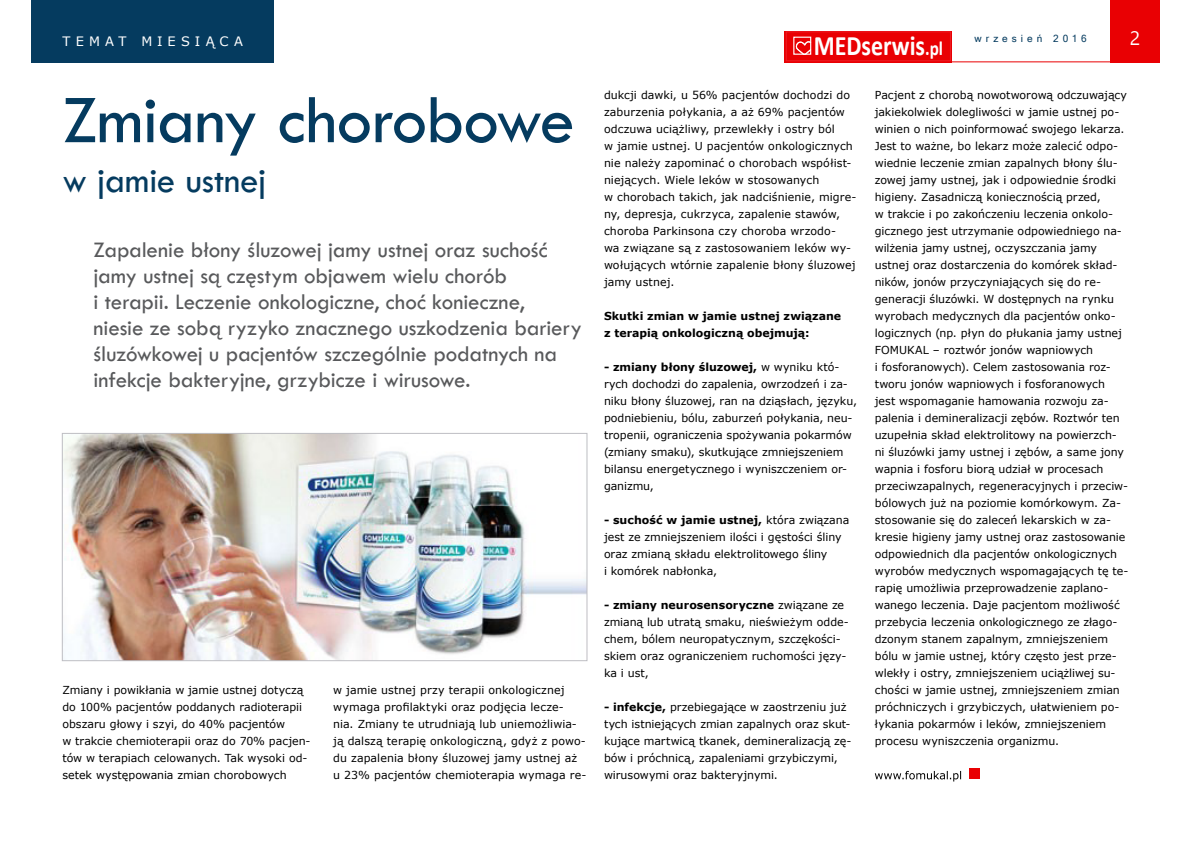
<style>
.page{position:relative;width:1191px;height:842px;background:#fff}
.page>*{position:absolute;margin:0;border:0;box-sizing:border-box;transform-origin:0 0}
.t1{font:71px "Tw Cen";letter-spacing:-.02em;color:#053b5f}
.t2{font:37px "Tw Cen";letter-spacing:-.005em;color:#053b5f}
.t3{font:700 28.3px "Calibri";color:#fff;scale:.85 1}
.t4{font:23px/26px "Tw Cen";letter-spacing:-.005em;color:#58595b}
.t5{font:19.4px "Segoe UI";color:#fff}
.t6{font:13px "MS Reference Sans Serif";letter-spacing:.395em;color:#fff}
.t7{font:11px/17px "MS Reference Sans Serif";color:#000}
.t8{font:700 11px/17px "MS Reference Sans Serif";color:#000}
.t9{font:10px "Microsoft Sans Serif";letter-spacing:.405em;color:#053b5f}
.s1{font-size:20.2px}
.s2{font-weight:700}
</style>
<div class="page">
<div style="left:784px;top:31px;width:167px;height:31px;background:#e9060a"></div>
<div style="left:786px;top:32px;width:164px;height:29px;background:#e90003"></div>
<div style="left:786px;top:32px;width:164px;height:29px;border:1px solid #ed1d24"></div>
<div style="left:793px;top:37px;width:18px;height:18px;border:1px solid #fff"></div>
<svg style="left:795px;top:41px;width:17px;height:14px"></svg>
<div style="left:1110px;top:0;width:49px;height:62px;background:#e90003"></div>
<hr style="left:950px;top:61px;width:160px;height:1px;background:#e90003">
<div style="left:31px;top:0;width:243px;height:62px;background:#053b5f"></div>
<svg style="left:874px;top:771px;width:87px;height:10px"></svg>
<div style="left:968px;top:769px;width:11px;height:10px;background:#e90003"></div>
<img style="left:64px;top:435px;width:521px;height:224px">
<div style="left:62px;top:433px;width:525px;height:228px;border:1px solid #bebec3"></div>
<p class="t6" style="left:62px;top:33px;width:182px">TEMAT MIESIĄCA</p>
<h3 class="t5" style="left:1129px;top:23px;width:12px">2</h3>
<p class="t9" style="left:974px;top:32px;width:114px">wrzesień 2016</p>
<h3 class="t3" style="left:813px;top:27px;width:154px">MEDserwis<span class="s1">.pl</span></h3>
<h1 class="t1" style="left:62px;top:77px;width:514px">Zmiany chorobowe</h1>
<h2 class="t2" style="left:62px;top:158px;width:205px">w jamie ustnej</h2>
<p class="t4" style="left:94px;top:237px;width:490px">Zapalenie błony śluzowej jamy ustnej oraz suchość jamy ustnej są częstym objawem wielu chorób<br>i terapii. Leczenie onkologiczne, choć konieczne,<br>niesie ze sobą ryzyko znacznego uszkodzenia bariery śluzówkowej u pacjentów szczególnie podatnych na infekcje bakteryjne, grzybicze i wirusowe.</p>
<p class="t7" style="left:62px;top:681px;width:250px">Zmiany i powikłania w jamie ustnej dotyczą do 100% pacjentów poddanych radioterapii obszaru głowy i szyi, do 40% pacjentów<br>w trakcie chemioterapii oraz do 70% pacjen&shy;tów w terapiach celowanych. Tak wysoki od&shy;setek występowania zmian chorobowych</p>
<p class="t7" style="left:333px;top:681px;width:255px">w jamie ustnej przy terapii onkologicznej wymaga profilaktyki oraz podjęcia lecze&shy;nia. Zmiany te utrudniają lub uniemożliwia&shy;ją dalszą terapię onkologiczną, gdyż z powo&shy;du zapalenia błony śluzowej jamy ustnej aż u 23% pacjentów chemioterapia wymaga re-</p>
<p class="t7" style="left:604px;top:86px;width:254px">dukcji dawki, u 56% pacjentów dochodzi do zaburzenia połykania, a aż 69% pacjentów odczuwa uciążliwy, przewlekły i ostry ból<br>w jamie ustnej. U pacjentów onkologicznych nie należy zapominać o chorobach współist&shy;niejących. Wiele leków w stosowanych<br>w chorobach takich, jak nadciśnienie, migre&shy;ny, depresja, cukrzyca, zapalenie stawów, choroba Parkinsona czy choroba wrzodo-<br>wa związane są z zastosowaniem leków wy&shy;wołujących wtórnie zapalenie błony śluzowej jamy ustnej.</p>
<p class="t8" style="left:604px;top:307px;width:239px">Skutki zmian w jamie ustnej związane z terapią onkologiczną obejmują:</p>
<p class="t7" style="left:604px;top:358px;width:255px"><span class="s2">- zmiany błony śluzowej,</span> w wyniku któ&shy;rych dochodzi do zapalenia, owrzodzeń i za&shy;niku błony śluzowej, ran na dziąsłach, języku, podniebieniu, bólu, zaburzeń połykania, neu&shy;tropenii, ograniczenia spożywania pokarmów (zmiany smaku), skutkujące zmniejszeniem bilansu energetycznego i wyniszczeniem or&shy;ganizmu,</p>
<p class="t7" style="left:604px;top:511px;width:247px"><span class="s2">- suchość w jamie ustnej,</span> która związana jest ze zmniejszeniem ilości i gęstości śliny oraz zmianą składu elektrolitowego śliny<br>i komórek nabłonka,</p>
<p class="t7" style="left:604px;top:596px;width:246px"><span class="s2">- zmiany neurosensoryczne</span> związane ze zmianą lub utratą smaku, nieświeżym odde&shy;chem, bólem neuropatycznym, szczękości&shy;skiem oraz ograniczeniem ruchomości języ&shy;ka i ust,</p>
<p class="t7" style="left:604px;top:698px;width:249px"><span class="s2">- infekcje,</span> przebiegające w zaostrzeniu już tych istniejących zmian zapalnych oraz skut&shy;kujące martwicą tkanek, demineralizacją zę&shy;bów i próchnicą, zapaleniami grzybiczymi, wirusowymi oraz bakteryjnymi.</p>
<p class="t7" style="left:874px;top:86px;width:255px">Pacjent z chorobą nowotworową odczuwający jakiekolwiek dolegliwości w jamie ustnej po&shy;winien o nich poinformować swojego lekarza.<br>Jest to ważne, bo lekarz może zalecić odpo&shy;wiednie leczenie zmian zapalnych błony ślu&shy;zowej jamy ustnej, jak i odpowiednie środki higieny. Zasadniczą koniecznością przed,<br>w trakcie i po zakończeniu leczenia onkolo&shy;gicznego jest utrzymanie odpowiedniego na&shy;wilżenia jamy ustnej, oczyszczania jamy ustnej oraz dostarczenia do komórek skład&shy;ników, jonów przyczyniających się do re&shy;generacji śluzówki. W dostępnych na rynku wyrobach medycznych dla pacjentów onko&shy;logicznych (np. płyn do płukania jamy ustnej FOMUKAL – roztwór jonów wapniowych<br>i fosforanowych). Celem zastosowania roz&shy;tworu jonów wapniowych i fosforanowych<br>jest wspomaganie hamowania rozwoju za&shy;palenia i demineralizacji zębów. Roztwór ten uzupełnia skład elektrolitowy na powierzch&shy;ni śluzówki jamy ustnej i zębów, a same jony wapnia i fosforu biorą udział w procesach przeciwzapalnych, regeneracyjnych i przeciw&shy;bólowych już na poziomie komórkowym. Za&shy;stosowanie się do zaleceń lekarskich w za&shy;kresie higieny jamy ustnej oraz zastosowanie odpowiednich dla pacjentów onkologicznych wyrobów medycznych wspomagających tę te&shy;rapię umożliwia przeprowadzenie zaplano&shy;wanego leczenia. Daje pacjentom możliwość przebycia leczenia onkologicznego ze złago&shy;dzonym stanem zapalnym, zmniejszeniem bólu w jamie ustnej, który często jest prze&shy;wlekły i ostry, zmniejszeniem uciążliwej su&shy;chości w jamie ustnej, zmniejszeniem zmian próchniczych i grzybiczych, ułatwieniem po&shy;łykania pokarmów i leków, zmniejszeniem procesu wyniszczenia organizmu.</p>
</div>
